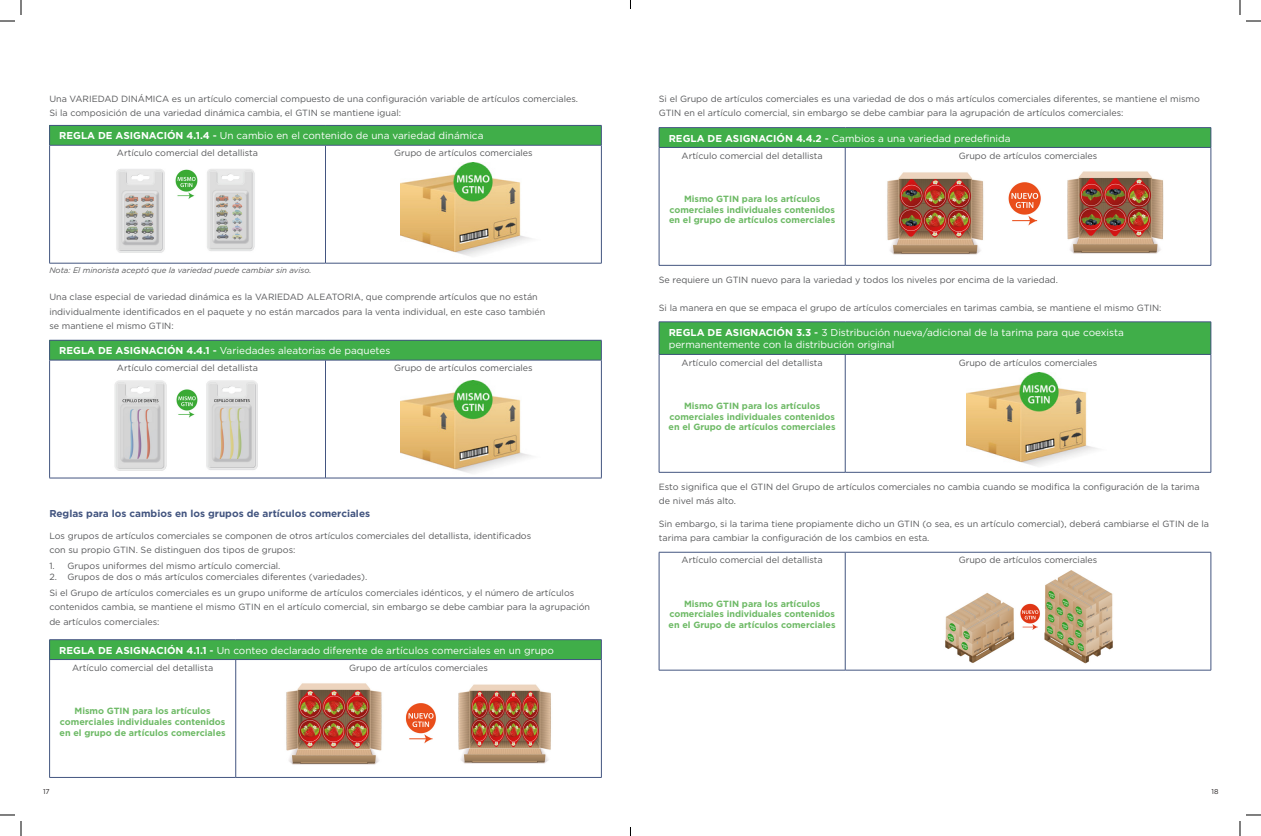
<style>
.page{position:relative;width:1261px;height:836px;background:#fff}
.page>*{position:absolute;margin:0;border:0;box-sizing:border-box;transform-origin:0 0}
.t1{font:10px/12px "Gotham";color:#fff}
.t2{font:700 10px "Gotham";color:#435580}
.t3{font:9px/14.3px "Gotham";color:#57585a}
.t4{font:700 9px/10.8px "Gotham";color:#6eba66;text-align:center}
.t5{font:italic 8px "Gotham";color:#57585a}
.t6{font:7px "Gotham";color:#231f20}
.s1{font-weight:700}
.s2{font-weight:500}
</style>
<div class="page">
<div style="left:50px;top:125px;width:551px;height:20px;background:#40ae49"></div>
<hr style="left:49px;top:125px;width:276px;height:1px;background:#435580">
<svg style="left:49px;top:126px;width:1px;height:19px"></svg>
<hr style="left:325px;top:125px;width:277px;height:1px;background:#435580">
<svg style="left:601px;top:126px;width:1px;height:19px"></svg>
<hr style="left:49px;top:145px;width:276px;height:1px;background:#435580">
<hr style="left:49px;top:145px;width:1px;height:118px;background:#435580">
<hr style="left:325px;top:145px;width:277px;height:1px;background:#435580">
<hr style="left:325px;top:145px;width:1px;height:118px;background:#435580">
<hr style="left:601px;top:145px;width:1px;height:118px;background:#435580">
<hr style="left:49px;top:263px;width:276px;height:1px;background:#435580">
<hr style="left:325px;top:263px;width:277px;height:1px;background:#435580">
<div style="left:50px;top:340px;width:551px;height:20px;background:#40ae49"></div>
<hr style="left:49px;top:340px;width:276px;height:1px;background:#435580">
<svg style="left:49px;top:340px;width:1px;height:20px"></svg>
<hr style="left:325px;top:340px;width:277px;height:1px;background:#435580">
<svg style="left:601px;top:340px;width:1px;height:20px"></svg>
<hr style="left:49px;top:360px;width:276px;height:1px;background:#435580">
<hr style="left:49px;top:360px;width:1px;height:118px;background:#435580">
<hr style="left:325px;top:360px;width:277px;height:1px;background:#435580">
<hr style="left:325px;top:360px;width:1px;height:118px;background:#435580">
<hr style="left:601px;top:360px;width:1px;height:118px;background:#435580">
<hr style="left:49px;top:478px;width:276px;height:1px;background:#435580">
<hr style="left:325px;top:478px;width:277px;height:1px;background:#435580">
<div style="left:50px;top:639px;width:551px;height:20px;background:#40ae49"></div>
<hr style="left:49px;top:639px;width:187px;height:1px;background:#435580">
<svg style="left:49px;top:640px;width:1px;height:19px"></svg>
<hr style="left:236px;top:639px;width:366px;height:1px;background:#435580">
<svg style="left:601px;top:640px;width:1px;height:19px"></svg>
<hr style="left:49px;top:659px;width:187px;height:1px;background:#435580">
<hr style="left:49px;top:660px;width:1px;height:117px;background:#435580">
<hr style="left:236px;top:659px;width:366px;height:1px;background:#435580">
<hr style="left:235px;top:660px;width:1px;height:117px;background:#435580">
<hr style="left:601px;top:660px;width:1px;height:117px;background:#435580">
<hr style="left:49px;top:777px;width:187px;height:1px;background:#435580">
<hr style="left:236px;top:777px;width:366px;height:1px;background:#435580">
<img style="left:116px;top:169px;width:139px;height:84px">
<img style="left:114px;top:380px;width:144px;height:91px">
<img style="left:286px;top:683px;width:265px;height:82px">
<div style="left:659px;top:128px;width:552px;height:19px;background:#40ae49"></div>
<hr style="left:659px;top:127px;width:186px;height:1px;background:#435580">
<svg style="left:659px;top:128px;width:1px;height:19px"></svg>
<hr style="left:845px;top:127px;width:366px;height:1px;background:#435580">
<svg style="left:1211px;top:128px;width:1px;height:19px"></svg>
<hr style="left:659px;top:147px;width:186px;height:1px;background:#435580">
<hr style="left:659px;top:148px;width:1px;height:117px;background:#435580">
<hr style="left:845px;top:147px;width:366px;height:1px;background:#435580">
<hr style="left:845px;top:148px;width:1px;height:117px;background:#435580">
<hr style="left:1211px;top:148px;width:1px;height:117px;background:#435580">
<hr style="left:659px;top:265px;width:186px;height:1px;background:#435580">
<hr style="left:845px;top:265px;width:366px;height:1px;background:#435580">
<div style="left:659px;top:322px;width:552px;height:32px;background:#40ae49"></div>
<hr style="left:659px;top:321px;width:186px;height:1px;background:#435580">
<hr style="left:659px;top:322px;width:1px;height:32px;background:#435580">
<hr style="left:845px;top:321px;width:366px;height:1px;background:#435580">
<hr style="left:1211px;top:322px;width:1px;height:32px;background:#435580">
<hr style="left:659px;top:354px;width:186px;height:1px;background:#435580">
<hr style="left:659px;top:355px;width:1px;height:117px;background:#435580">
<hr style="left:845px;top:354px;width:366px;height:1px;background:#435580">
<hr style="left:845px;top:355px;width:1px;height:117px;background:#435580">
<hr style="left:1211px;top:355px;width:1px;height:117px;background:#435580">
<hr style="left:659px;top:472px;width:186px;height:1px;background:#435580">
<hr style="left:845px;top:472px;width:366px;height:1px;background:#435580">
<hr style="left:659px;top:552px;width:186px;height:1px;background:#435580">
<hr style="left:659px;top:552px;width:1px;height:118px;background:#435580">
<hr style="left:845px;top:552px;width:366px;height:1px;background:#435580">
<hr style="left:845px;top:552px;width:1px;height:118px;background:#435580">
<hr style="left:1211px;top:552px;width:1px;height:118px;background:#435580">
<hr style="left:659px;top:670px;width:186px;height:1px;background:#435580">
<hr style="left:845px;top:670px;width:366px;height:1px;background:#435580">
<img style="left:887px;top:171px;width:277px;height:84px">
<img style="left:945px;top:570px;width:168px;height:94px">
<img style="left:401px;top:163px;width:131px;height:93px">
<img style="left:967px;top:373px;width:131px;height:93px">
<img style="left:401px;top:380px;width:130px;height:93px">
<svg style="left:0;top:0;width:22px;height:22px"></svg>
<svg style="left:0;top:814px;width:22px;height:22px"></svg>
<svg style="left:1239px;top:0;width:22px;height:22px"></svg>
<svg style="left:1239px;top:814px;width:22px;height:22px"></svg>
<p class="t3" style="left:49px;top:91px;width:530px">Una VARIEDAD DINÁMICA es un artículo comercial compuesto de una configuración variable de artículos comerciales.</p>
<p class="t3" style="left:49px;top:105px;width:353px">Si la composición de una variedad dinámica cambia, el GTIN se mantiene igual:</p>
<p class="t1" style="left:59px;top:130px;width:426px"><span class="s1">REGLA DE ASIGNACIÓN 4.1.4</span> <span class="s2">-</span> Un cambio en el contenido de una variedad dinámica</p>
<p class="t3" style="left:117px;top:146px;width:143px">Artículo comercial del detallista</p>
<p class="t3" style="left:394px;top:146px;width:140px">Grupo de artículos comerciales</p>
<p class="t5" style="left:49px;top:265px;width:264px">Nota: El minorista aceptó que la variedad puede cambiar sin aviso.</p>
<p class="t3" style="left:49px;top:290px;width:498px">Una clase especial de variedad dinámica es la VARIEDAD ALEATORIA, que comprende artículos que no están individualmente identificados en el paquete y no están marcados para la venta individual, en este caso también</p>
<p class="t3" style="left:49px;top:318px;width:126px">se mantiene el mismo GTIN:</p>
<p class="t1" style="left:59px;top:344px;width:333px"><span class="s1">REGLA DE ASIGNACIÓN 4.4.1</span> <span class="s2">-</span> Variedades aleatorias de paquetes</p>
<p class="t3" style="left:117px;top:361px;width:143px">Artículo comercial del detallista</p>
<p class="t3" style="left:394px;top:361px;width:140px">Grupo de artículos comerciales</p>
<p class="t2" style="left:49px;top:506px;width:322px">Reglas para los cambios en los grupos de artículos comerciales</p>
<p class="t3" style="left:49px;top:528px;width:483px">Los grupos de artículos comerciales se componen de otros artículos comerciales del detallista, identificados</p>
<p class="t3" style="left:49px;top:542px;width:248px">con su propio GTIN. Se distinguen dos tipos de grupos:</p>
<p class="t3" style="left:49px;top:559px;width:233px">1. Grupos uniformes del mismo artículo comercial.</p>
<p class="t3" style="left:49px;top:569px;width:319px">2. Grupos de dos o más artículos comerciales diferentes (variedades).</p>
<p class="t3" style="left:49px;top:585px;width:542px">Si el Grupo de artículos comerciales es un grupo uniforme de artículos comerciales idénticos, y el número de artículos contenidos cambia, se mantiene el mismo GTIN en el artículo comercial, sin embargo se debe cambiar para la agrupación de artículos comerciales:</p>
<p class="t1" style="left:59px;top:644px;width:496px"><span class="s1">REGLA DE ASIGNACIÓN 4.1.1</span> <span class="s2">-</span> Un conteo declarado diferente de artículos comerciales en un grupo</p>
<p class="t3" style="left:72px;top:660px;width:143px">Artículo comercial del detallista</p>
<p class="t4" style="left:60px;top:705px;width:167px">Mismo GTIN para los artículos comerciales individuales contenidos</p>
<p class="t4" style="left:60px;top:727px;width:168px">en el grupo de artículos comerciales</p>
<p class="t3" style="left:349px;top:660px;width:140px">Grupo de artículos comerciales</p>
<p class="t3" style="left:659px;top:91px;width:543px">Si el Grupo de artículos comerciales es una variedad de dos o más artículos comerciales diferentes, se mantiene el mismo<br>GTIN en el artículo comercial, sin embargo se debe cambiar para la agrupación de artículos comerciales:</p>
<p class="t1" style="left:669px;top:132px;width:343px"><span class="s1">REGLA DE ASIGNACIÓN 4.4.2</span> <span class="s2">-</span> Cambios a una variedad predefinida</p>
<p class="t3" style="left:682px;top:148px;width:143px">Artículo comercial del detallista</p>
<p class="t4" style="left:669px;top:193px;width:168px">Mismo GTIN para los artículos comerciales individuales contenidos en el grupo de artículos comerciales</p>
<p class="t3" style="left:959px;top:148px;width:140px">Grupo de artículos comerciales</p>
<p class="t3" style="left:659px;top:273px;width:401px">Se requiere un GTIN nuevo para la variedad y todos los niveles por encima de la variedad.</p>
<p class="t3" style="left:659px;top:301px;width:504px">Si la manera en que se empaca el grupo de artículos comerciales en tarimas cambia, se mantiene el mismo GTIN:</p>
<p class="t1" style="left:669px;top:326px;width:457px"><span class="s1">REGLA DE ASIGNACIÓN 3.3</span> <span class="s2">-</span> 3 Distribución nueva/adicional de la tarima para que coexista permanentemente con la distribución original</p>
<p class="t3" style="left:682px;top:355px;width:143px">Artículo comercial del detallista</p>
<p class="t4" style="left:669px;top:400px;width:169px">Mismo GTIN para los artículos comerciales individuales contenidos en el Grupo de artículos comerciales</p>
<p class="t3" style="left:959px;top:355px;width:140px">Grupo de artículos comerciales</p>
<p class="t3" style="left:659px;top:479px;width:542px">Esto significa que el GTIN del Grupo de artículos comerciales no cambia cuando se modifica la configuración de la tarima de nivel más alto.</p>
<p class="t3" style="left:659px;top:516px;width:552px">Sin embargo, si la tarima tiene propiamente dicho un GTIN (o sea, es un artículo comercial), deberá cambiarse el GTIN de la tarima para cambiar la configuración de los cambios en esta.</p>
<p class="t3" style="left:682px;top:553px;width:143px">Artículo comercial del detallista</p>
<p class="t4" style="left:669px;top:598px;width:169px">Mismo GTIN para los artículos comerciales individuales contenidos en el Grupo de artículos comerciales</p>
<p class="t3" style="left:959px;top:553px;width:140px">Grupo de artículos comerciales</p>
<p class="t6" style="left:43px;top:786px;width:8px">17</p>
<p class="t6" style="left:1212px;top:786px;width:8px">18</p>
</div>
